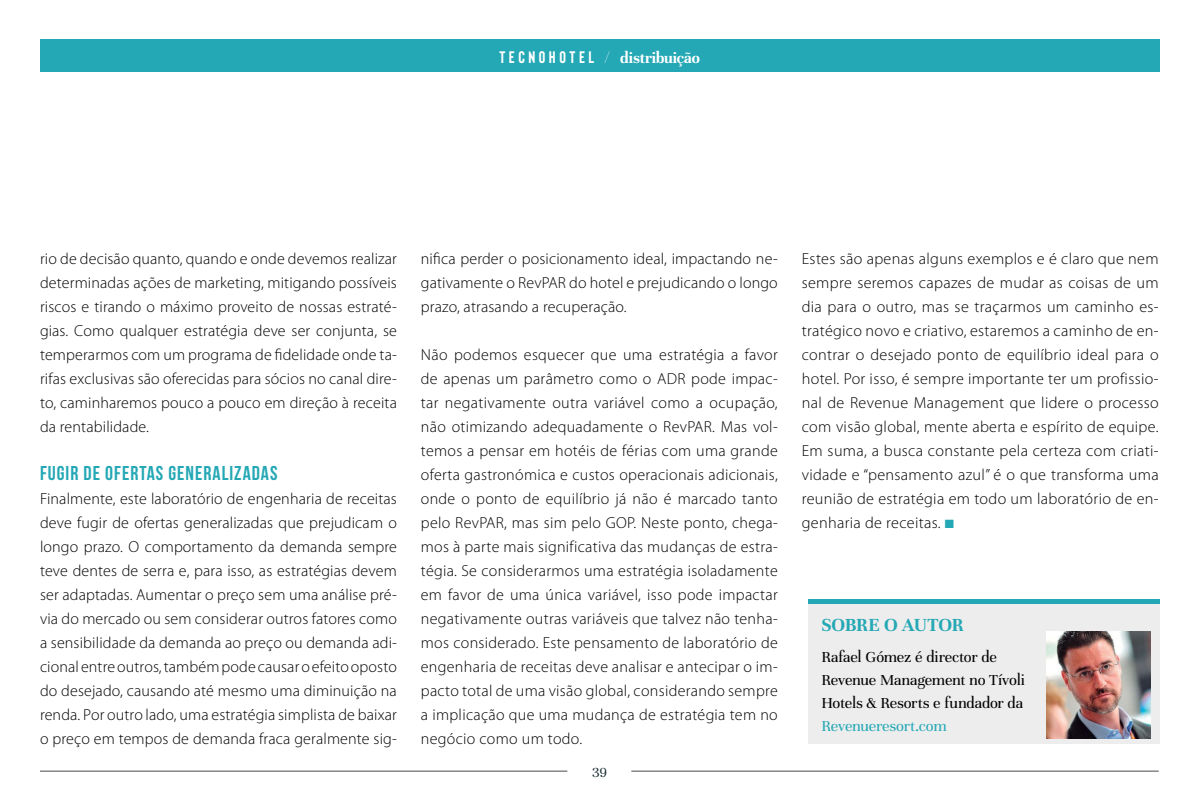
<style>
.page{position:relative;width:1200px;height:800px;background:#fff}
.page>*{position:absolute;margin:0;border:0;box-sizing:border-box;transform-origin:0 0}
.t1{font:700 20.2px "Unna";letter-spacing:-.01em;color:#24a8b5}
.t2{font:700 20px "Bebas Neue";letter-spacing:.05em;color:#24a8b5}
.t3{font:16.68px/22.8px "Unna";letter-spacing:-.015em;color:#000}
.t4{font:700 16.68px "Unna";letter-spacing:-.015em;color:#fff}
.t5{font:16.68px "Unna";letter-spacing:-.02em;color:#24a8b5}
.t6{font:300 16px/24px "Myriad Pro";letter-spacing:.01em;color:#000;text-align:justify}
.t7{font:15.16px "Unna";color:#172a2f}
.s1{font-family:"Bison"}
.s2{font-family:"Bebas Neue";font-weight:300}
.s3{color:#24a8b5}
</style>
<div class="page">
<div style="left:808px;top:600px;width:352px;height:144px;background:#ededed"></div>
<img style="left:1046px;top:632px;width:105px;height:106px">
<hr style="left:808px;top:599px;width:352px;height:4px;background:#24a8b5">
<hr style="left:40px;top:771px;width:527px;height:1px;background:#4a4a49">
<hr style="left:631px;top:771px;width:528px;height:1px;background:#4a4a49">
<div style="left:40px;top:39px;width:1120px;height:33px;background:#24a8b5"></div>
<p class="t4" style="left:499px;top:48px;width:202px"><span class="s1">T E C N O H O T E l</span> <span class="s2">/</span> distribuição</p>
<p class="t6" style="left:40px;top:247px;width:358px">rio de decisão quanto, quando e onde devemos realizar determinadas ações de marketing, mitigando possíveis riscos e tirando o máximo proveito de nossas estraté&shy;gias. Como qualquer estratégia deve ser conjunta, se temperarmos com um programa de fidelidade onde ta&shy;rifas exclusivas são oferecidas para sócios no canal dire&shy;to, caminharemos pouco a pouco em direção à receita da rentabilidade.</p>
<p class="t2" style="left:40px;top:462px;width:239px">FUGIR DE OFERTAS GENERALIZADAS</p>
<p class="t6" style="left:40px;top:487px;width:358px">Finalmente, este laboratório de engenharia de receitas deve fugir de ofertas generalizadas que prejudicam o longo prazo. O comportamento da demanda sempre teve dentes de serra e, para isso, as estratégias devem ser adaptadas. Aumentar o preço sem uma análise pré&shy;via do mercado ou sem considerar outros fatores como a sensibilidade da demanda ao preço ou demanda adi&shy;cional entre outros, também pode causar o efeito oposto do desejado, causando até mesmo uma diminuição na renda. Por outro lado, uma estratégia simplista de baixar o preço em tempos de demanda fraca geralmente sig-</p>
<p class="t6" style="left:421px;top:247px;width:358px">nifica perder o posicionamento ideal, impactando ne&shy;gativamente o RevPAR do hotel e prejudicando o longo prazo, atrasando a recuperação.</p>
<p class="t6" style="left:421px;top:343px;width:358px">Não podemos esquecer que uma estratégia a favor de apenas um parâmetro como o ADR pode impac&shy;tar negativamente outra variável como a ocupação, não otimizando adequadamente o RevPAR. Mas vol&shy;temos a pensar em hotéis de férias com uma grande oferta gastronómica e custos operacionais adicionais, onde o ponto de equilíbrio já não é marcado tanto pelo RevPAR, mas sim pelo GOP. Neste ponto, chega&shy;mos à parte mais significativa das mudanças de estra&shy;tégia. Se considerarmos uma estratégia isoladamente em favor de uma única variável, isso pode impactar negativamente outras variáveis que talvez não tenha&shy;mos considerado. Este pensamento de laboratório de engenharia de receitas deve analisar e antecipar o im&shy;pacto total de uma visão global, considerando sempre a implicação que uma mudança de estratégia tem no negócio como um todo.</p>
<p class="t7" style="left:592px;top:763px;width:16px">39</p>
<p class="t6" style="left:802px;top:247px;width:358px">Estes são apenas alguns exemplos e é claro que nem sempre seremos capazes de mudar as coisas de um dia para o outro, mas se traçarmos um caminho es&shy;tratégico novo e criativo, estaremos a caminho de en&shy;contrar o desejado ponto de equilíbrio ideal para o hotel. Por isso, é sempre importante ter um profissio&shy;nal de Revenue Management que lidere o processo com visão global, mente aberta e espírito de equipe.<br>Em suma, a busca constante pela certeza com criati&shy;vidade e “pensamento azul” é o que transforma uma reunião de estratégia em todo um laboratório de en&shy;genharia de receitas. <span class="s3">■</span></p>
<p class="t1" style="left:822px;top:614px;width:144px">SOBRE O AUTOR</p>
<p class="t3" style="left:821px;top:646px;width:205px">Rafael Gómez é director de<br>Revenue Management no Tívoli<br>Hotels &amp; Resorts e fundador da</p>
<p class="t5" style="left:821px;top:716px;width:127px">Revenueresort.com</p>
</div>
